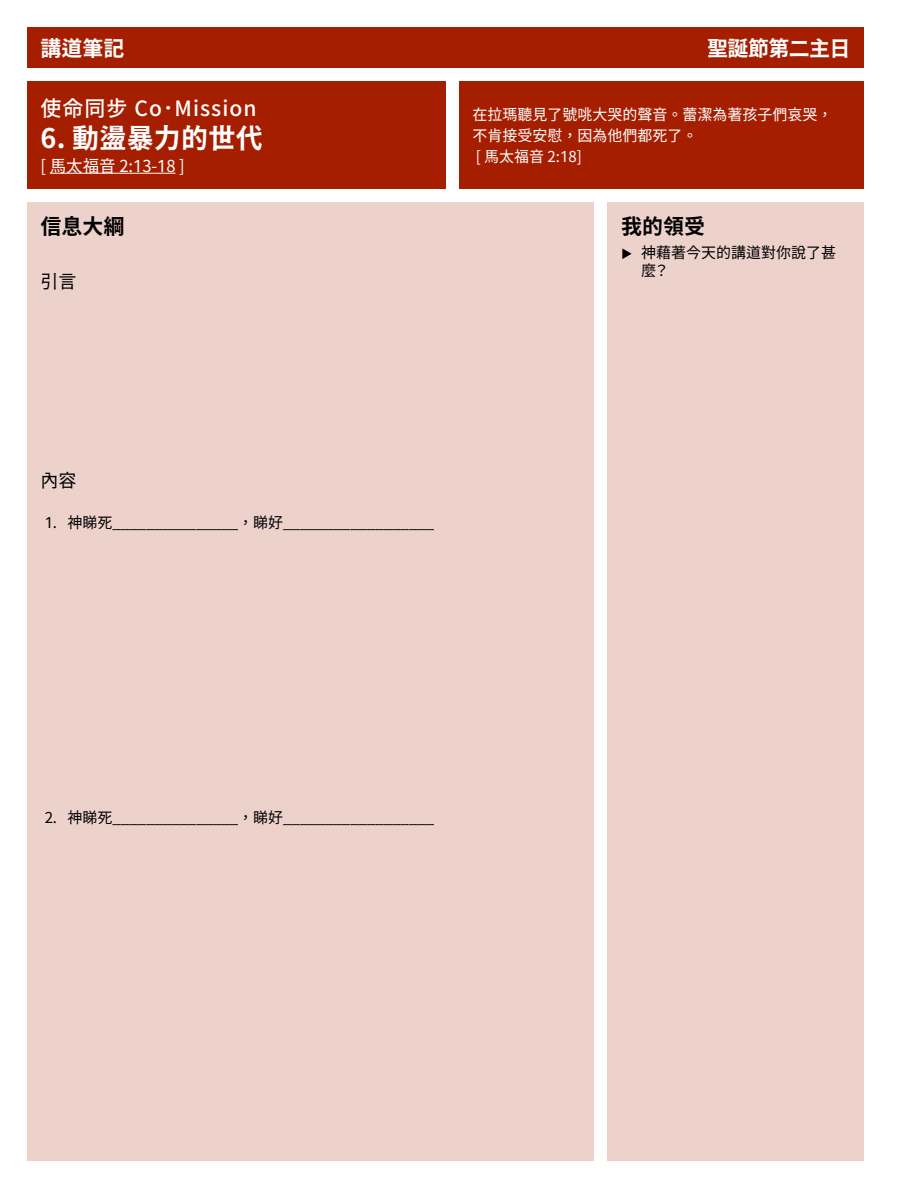
<style>
.page{position:relative;width:918px;height:1188px;background:#fff}
.page>*{position:absolute;margin:0;border:0;box-sizing:border-box;transform-origin:0 0}
.t1{font:27px "Gen Seki Gothic 2 TW B";letter-spacing:.01em;color:#fff}
.t2{font:21px "Gen Seki Gothic 2 TW M";letter-spacing:.05em;color:#fff}
.t3{font:21px "Gen Seki Gothic 2 TW B";letter-spacing:-.03em;color:#fff}
.t4{font:21px "Gen Seki Gothic 2 TW B";color:#000}
.t5{font:18px "Gen Seki Gothic 2 TW R";color:#000}
.t6{font:16.5px "Gen Seki Gothic 2 TW R";color:#fff}
.t7{font:15px/18px "Gen Seki Gothic 2 TW R";color:#000}
.t8{font:15px/21px "Gen Seki Gothic 2 TW R";color:#fff}
.s1{font-size:11.25px}
</style>
<div class="page">
<div style="left:27px;top:27px;width:837px;height:41px;background:#a61e00"></div>
<div style="left:27px;top:81px;width:419px;height:108px;background:#a61e00"></div>
<hr style="left:50px;top:173px;width:126px;height:1px;background:#fff">
<div style="left:459px;top:81px;width:405px;height:108px;background:#a61e00"></div>
<div style="left:608px;top:202px;width:256px;height:959px;background:#edd2cc"></div>
<div style="left:27px;top:202px;width:567px;height:959px;background:#edd2cc"></div>
<h2 class="t3" style="left:40px;top:37px;width:85px">講道筆記</h2>
<h2 class="t2" style="left:40px;top:96px;width:218px">使命同步 Co．Mission</h2>
<h1 class="t1" style="left:40px;top:123px;width:224px">6. 動盪暴力的世代</h1>
<p class="t6" style="left:40px;top:157px;width:146px">[ 馬太福音 2:13-18 ]</p>
<h2 class="t4" style="left:40px;top:214px;width:85px">信息大綱</h2>
<p class="t5" style="left:40px;top:271px;width:37px">引言</p>
<h2 class="t3" style="left:707px;top:37px;width:145px">聖誕節第二主日</h2>
<p class="t8" style="left:472px;top:105px;width:361px">在拉瑪聽見了號咷大哭的聲音。蕾潔為著孩子們哀哭，不肯接受安慰，因為他們都死了。<br>[ 馬太福音 2:18]</p>
<h2 class="t4" style="left:621px;top:214px;width:85px">我的領受</h2>
<p class="t7" style="left:641px;top:244px;width:196px;text-indent:-20px"><span class="s1">▶</span> 神藉著今天的講道對你說了甚麼？</p>
<p class="t5" style="left:40px;top:470px;width:37px">內容</p>
<p class="t7" style="left:45px;top:514px;width:391px">1. 神睇死_______________，睇好__________________</p>
<p class="t7" style="left:45px;top:808px;width:391px">2. 神睇死_______________，睇好__________________</p>
</div>
